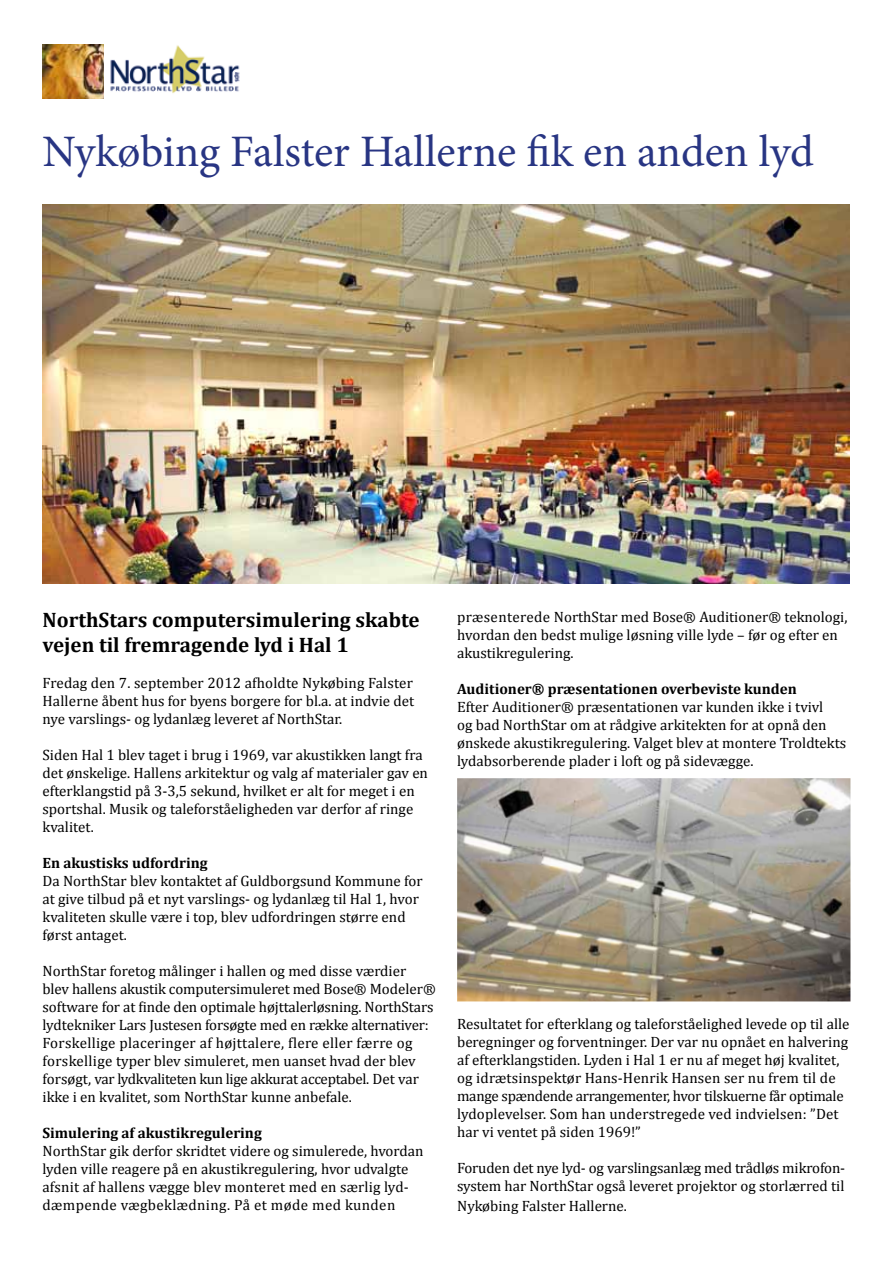
<style>
.page{position:relative;width:893px;height:1263px;background:#fff}
.page>*{position:absolute;margin:0;border:0;box-sizing:border-box;transform-origin:0 0}
.t1{font:45px "Minion Pro";letter-spacing:-.005em;color:#283583}
.t2{font:700 21px/25.2px "Cambria";color:#000}
.t3{font:15px/18px "Cambria";color:#000}
.t4{font:700 15px "Cambria";color:#000}
</style>
<div class="page">
<img style="left:43px;top:205px;width:806px;height:379px">
<img style="left:457px;top:778px;width:393px;height:223px">
<img style="left:43px;top:44px;width:61px;height:55px">
<img style="left:110px;top:45px;width:130px;height:48px">
<h1 class="t1" style="left:43px;top:122px;width:773px">Nykøbing Falster Hallerne fik en anden lyd</h1>
<h2 class="t2" style="left:43px;top:606px;width:379px">NorthStars computersimulering skabte vejen til fremragende lyd i Hal 1</h2>
<p class="t3" style="left:43px;top:674px;width:373px;text-align:justify">Fredag den 7. september 2012 afholdte Nykøbing Falster Hallerne åbent hus for byens borgere for bl.a. at indvie det nye varslings- og lydanlæg leveret af NorthStar.</p>
<p class="t3" style="left:43px;top:746px;width:387px">Siden Hal 1 blev taget i brug i 1969, var akustikken langt fra det ønskelige. Hallens arkitektur og valg af materialer gav en efterklangstid på 3-3,5 sekund, hvilket er alt for meget i en sportshal. Musik og taleforståeligheden var derfor af ringe kvalitet.</p>
<p class="t4" style="left:43px;top:852px;width:167px">En akustisks udfordring</p>
<p class="t3" style="left:43px;top:872px;width:382px">Da NorthStar blev kontaktet af Guldborgsund Kommune for at give tilbud på et nyt varslings- og lydanlæg til Hal 1, hvor kvaliteten skulle være i top, blev udfordringen større end først antaget.</p>
<p class="t3" style="left:43px;top:962px;width:395px">NorthStar foretog målinger i hallen og med disse værdier blev hallens akustik computersimuleret med Bose® Modeler® software for at finde den optimale højttalerløsning. NorthStars lydtekniker Lars Justesen forsøgte med en række alternativer:<br>Forskellige placeringer af højttalere, flere eller færre og forskellige typer blev simuleret, men uanset hvad der blev forsøgt, var lydkvaliteten kun lige akkurat acceptabel. Det var ikke i en kvalitet, som NorthStar kunne anbefale.</p>
<p class="t4" style="left:43px;top:1122px;width:221px">Simulering af akustikregulering</p>
<p class="t3" style="left:43px;top:1142px;width:383px">NorthStar gik derfor skridtet videre og simulerede, hvordan lyden ville reagere på en akustikregulering, hvor udvalgte afsnit af hallens vægge blev monteret med en særlig lyd&shy;dæmpende vægbeklædning. På et møde med kunden</p>
<p class="t3" style="left:457px;top:608px;width:392px">præsenterede NorthStar med Bose® Auditioner® teknologi, hvordan den bedst mulige løsning ville lyde – før og efter en akustikregulering.</p>
<p class="t4" style="left:457px;top:678px;width:341px">Auditioner® præsentationen overbeviste kunden</p>
<p class="t3" style="left:457px;top:698px;width:391px">Efter Auditioner® præsentationen var kunden ikke i tvivl<br>og bad NorthStar om at rådgive arkitekten for at opnå den ønskede akustikregulering. Valget blev at montere Troldtekts lydabsorberende plader i loft og på sidevægge.</p>
<p class="t3" style="left:457px;top:1014px;width:394px">Resultatet for efterklang og taleforståelighed levede op til alle beregninger og forventninger. Der var nu opnået en halvering af efterklangstiden. Lyden i Hal 1 er nu af meget høj kvalitet, og idrætsinspektør Hans-Henrik Hansen ser nu frem til de mange spændende arrangementer, hvor tilskuerne får optimale lydoplevelser. Som han understregede ved indvielsen: ”Det har vi ventet på siden 1969!”</p>
<p class="t3" style="left:457px;top:1158px;width:390px">Foruden det nye lyd- og varslingsanlæg med trådløs mikrofon&shy;system har NorthStar også leveret projektor og storlærred til</p>
<p class="t3" style="left:457px;top:1196px;width:171px">Nykøbing Falster Hallerne.</p>
</div>
